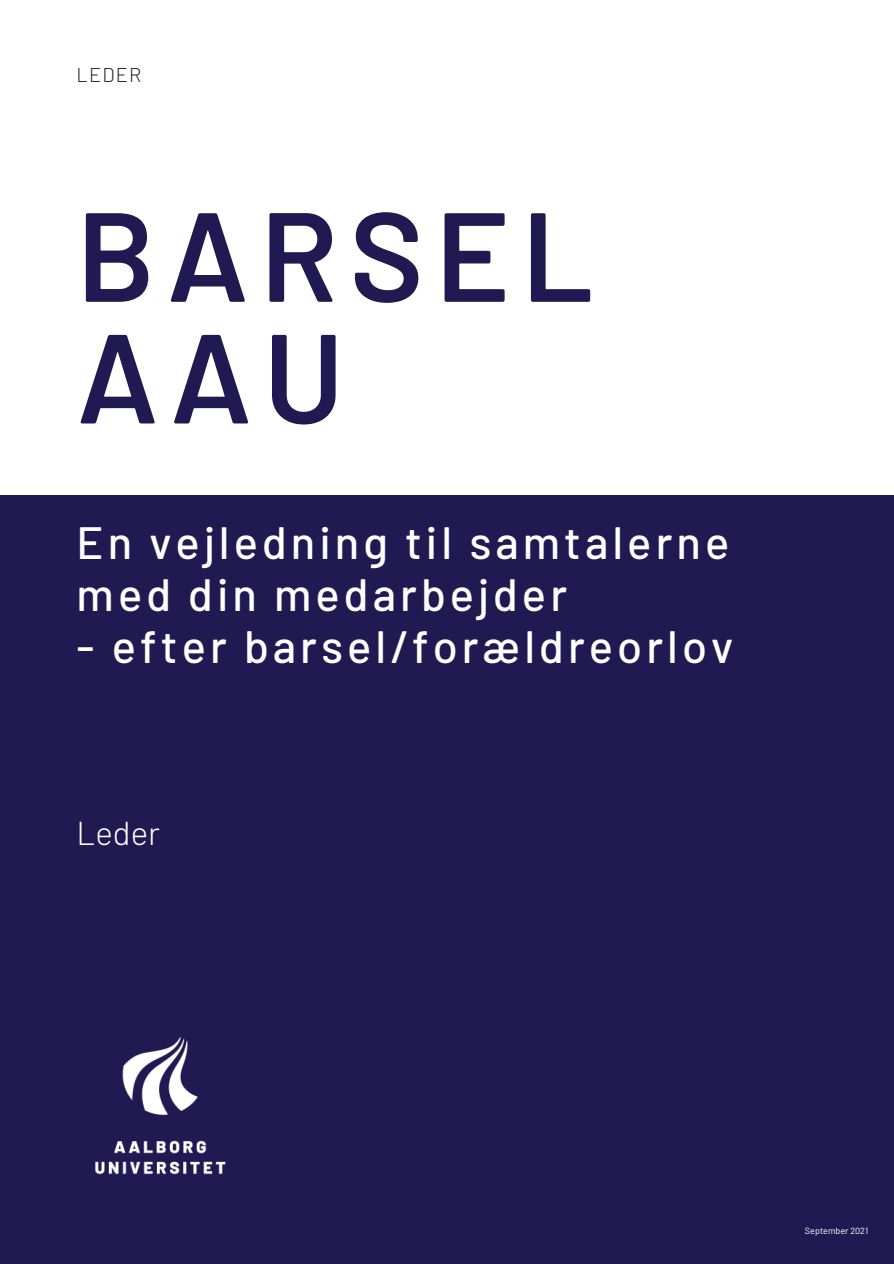
<style>
.page{position:relative;width:894px;height:1264px;background:#fff}
.page>*{position:absolute;margin:0;border:0;box-sizing:border-box;transform-origin:0 0}
.t1{font:600 126.45px "Barlow";letter-spacing:.09em;color:#211a52}
.t2{font:500 45.15px/51.8px "Barlow";letter-spacing:.09em;color:#fff}
.t3{font:300 33px "Barlow";color:#fff}
.t4{font:300 19.8px "Barlow";letter-spacing:.06em;color:#222}
.t5{font:9px "Barlow";color:#fff}
</style>
<div class="page">
<div style="left:0;top:495px;width:893px;height:768px;background:#211a52"></div>
<img style="left:96px;top:1037px;width:129px;height:137px">
<p class="t4" style="left:77px;top:62px;width:66px">LEDER</p>
<p class="t1" style="left:77px;top:175px;width:518px">BARSEL</p>
<p class="t1" style="left:77px;top:297px;width:269px">AAU</p>
<p class="t2" style="left:77px;top:515px;width:654px">En vejledning til samtalerne med din medarbejder</p>
<p class="t2" style="left:77px;top:619px;width:658px">- efter barsel/forældreorlov</p>
<p class="t3" style="left:77px;top:812px;width:85px">Leder</p>
<p class="t5" style="left:804px;top:1224px;width:65px">September 2021</p>
</div>
